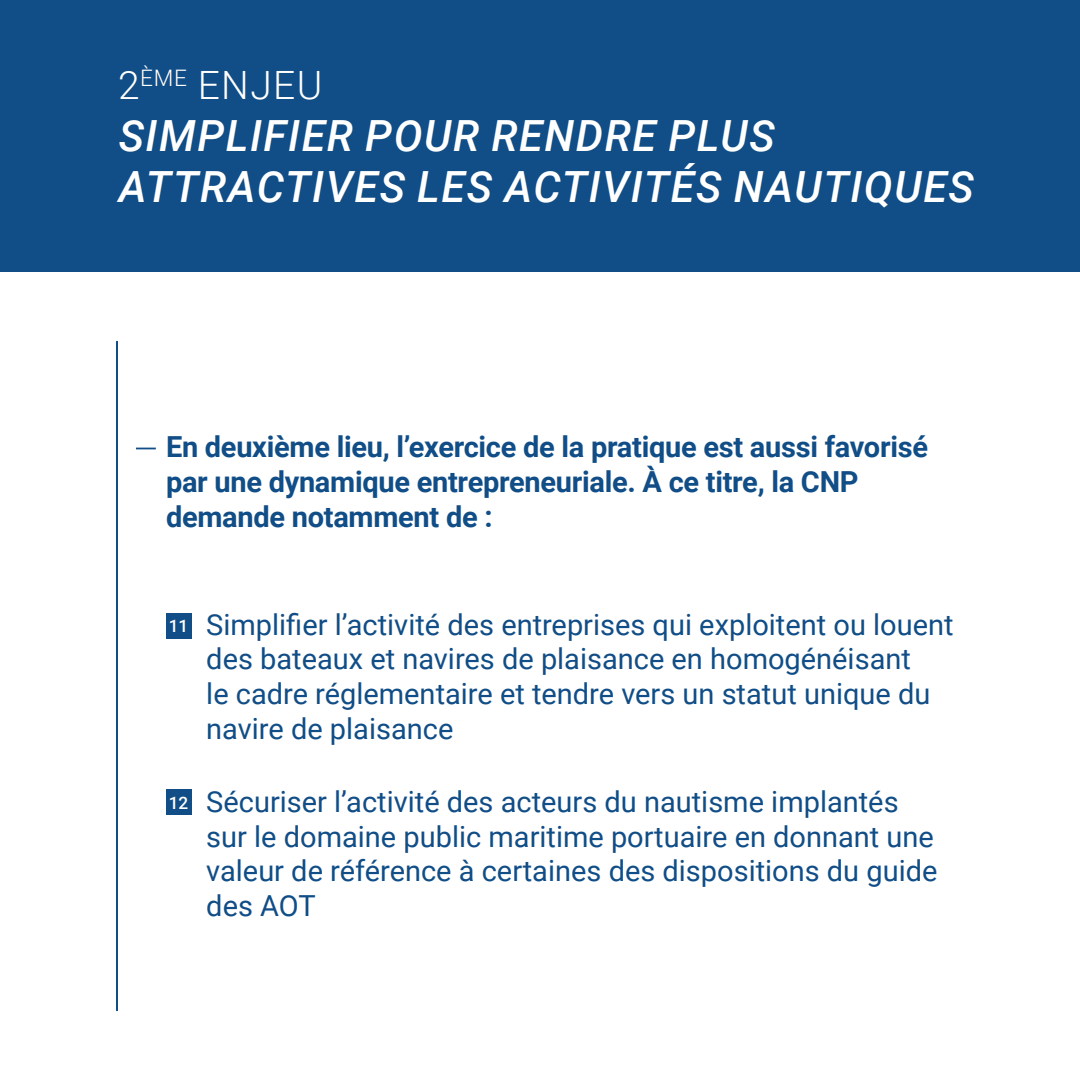
<style>
.page{position:relative;width:1080px;height:1080px;background:#fff}
.page>*{position:absolute;margin:0;border:0;box-sizing:border-box;transform-origin:0 0}
.t1{font:italic 500 43px/51.6px "Roboto";letter-spacing:.035em;color:#fff}
.t2{font:300 39px "Roboto";letter-spacing:.035em;color:#fff}
.t3{font:29px/34.8px "Roboto";color:#114d86}
.t4{font:700 29px/34.8px "Roboto";letter-spacing:-.01em;color:#114d86}
.s1{font-weight:500;font-size:17.2px;color:#fff}
</style>
<div class="page">
<div style="left:0;top:0;width:1080px;height:272px;background:#114d86"></div>
<hr style="left:116px;top:341px;width:2px;height:670px;background:#114d86">
<div style="left:166px;top:613px;width:26px;height:26px;background:#114d86"></div>
<div style="left:166px;top:789px;width:26px;height:26px;background:#114d86"></div>
<svg style="left:136px;top:448px;width:20px;height:1px"></svg>
<h2 class="t2" style="left:118px;top:58px;width:206px">2<sup>ÈME</sup> ENJEU</h2>
<h1 class="t1" style="left:119px;top:108px;width:857px">SIMPLIFIER POUR RENDRE PLUS<br>ATTRACTIVES LES ACTIVITÉS NAUTIQUES</h1>
<p class="t4" style="left:166px;top:429px;width:764px">En deuxième lieu, l’exercice de la pratique est aussi favorisé par une dynamique entrepreneuriale. À ce titre, la CNP demande notamment de :</p>
<p class="t3" style="left:206px;top:606px;width:749px;text-indent:-38px"><span class="s1">11</span> Simplifier l’activité des entreprises qui exploitent ou louent des bateaux et navires de plaisance en homogénéisant<br>le cadre réglementaire et tendre vers un statut unique du navire de plaisance</p>
<p class="t3" style="left:206px;top:783px;width:733px;text-indent:-38px"><span class="s1">12</span> Sécuriser l’activité des acteurs du nautisme implantés sur le domaine public maritime portuaire en donnant une valeur de référence à certaines des dispositions du guide des AOT</p>
</div>
